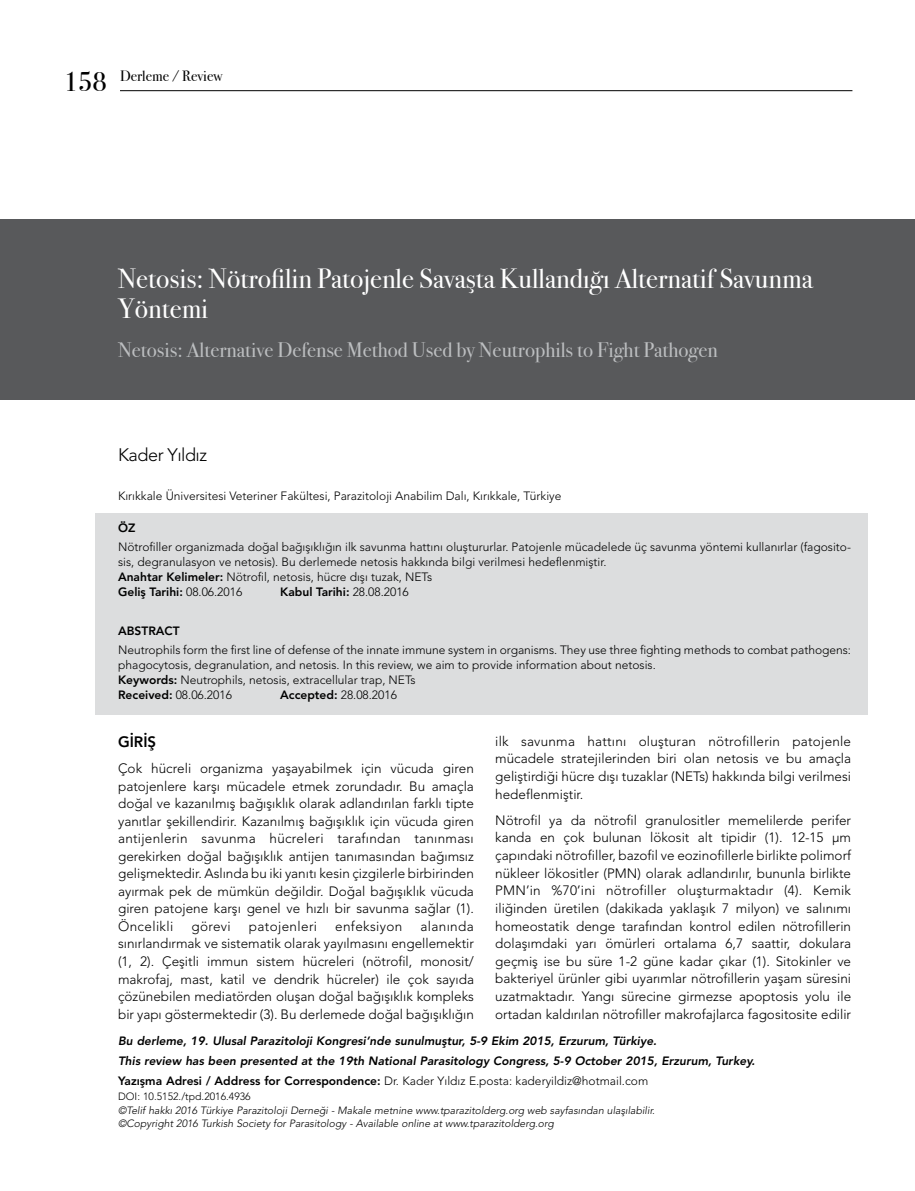
<style>
.page{position:relative;width:915px;height:1191px;background:#fff}
.page>*{position:absolute;margin:0;border:0;box-sizing:border-box;transform-origin:0 0}
.t1{font:27.75px/30px "Bodoni Svty Two ITCTT Book";color:#fff}
.t2{font:21px "Bodoni Svty Two ITCTT Book";color:#bcbec0}
.t3{font:300 18px "Avenir LT Std";letter-spacing:-.025em;color:#000}
.t4{font:15px "Bodoni Svty Two ITCTT Book";color:#000}
.t5{font:800 15px "Avenir LT Std";color:#000}
.t6{font:300 13.5px/17.5px "Avenir LT Std";color:#000;text-align:justify}
.t7{font:300 13.5px "Avenir LT Std";letter-spacing:.03em;color:#000}
.t8{font:300 12px/15px "Avenir LT Std";color:#000}
.t9{font:italic 800 12px/20px "Avenir LT Std";color:#000}
.t10{font:800 12px "Avenir LT Std";color:#000}
.t11{font:italic 300 10.5px/13.5px "Avenir LT Std";color:#000}
.t12{font:300 10.5px "Avenir LT Std";color:#000}
.s1{font-size:27px}
.s2{font-weight:800}
.s3{font-weight:300}
.s4{font-style:normal}
.s5{font-weight:300;font-style:normal}
</style>
<div class="page">
<div style="left:0;top:219px;width:914px;height:181px;background:#58595b"></div>
<div style="left:96px;top:513px;width:771px;height:202px;background:#dcddde"></div>
<hr style="left:120px;top:90px;width:732px;height:1px;background:#000">
<p class="t4" style="left:64px;top:64px;width:160px"><span class="s1">158</span> Derleme / Review</p>
<h1 class="t1" style="left:118px;top:261px;width:695px">Netosis: Nötrofilin Patojenle Savaşta Kullandığı Alternatif Savunma<br>Yöntemi</h1>
<h2 class="t2" style="left:118px;top:332px;width:601px">Netosis: Alternative Defense Method Used by Neutrophils to Fight Pathogen</h2>
<h3 class="t3" style="left:118px;top:444px;width:91px">Kader Yıldız</h3>
<p class="t8" style="left:118px;top:488px;width:444px">Kırıkkale Üniversitesi Veteriner Fakültesi, Parazitoloji Anabilim Dalı, Kırıkkale, Türkiye</p>
<p class="t10" style="left:118px;top:520px;width:19px">ÖZ</p>
<p class="t8" style="left:118px;top:539px;width:734px">Nötrofiller organizmada doğal bağışıklığın ilk savunma hattını oluştururlar. Patojenle mücadelede üç savunma yöntemi kullanırlar (fagosito&shy;sis, degranulasyon ve netosis). Bu derlemede netosis hakkında bilgi verilmesi hedeflenmiştir.<br><span class="s2">Anahtar Kelimeler:</span> Nötrofil, netosis, hücre dışı tuzak, NETs<br><span class="s2">Geliş Tarihi:</span> 08.06.2016</p>
<p class="t10" style="left:280px;top:584px;width:130px">Kabul Tarihi: <span class="s3">28.08.2016</span></p>
<p class="t10" style="left:118px;top:623px;width:63px">ABSTRACT</p>
<p class="t8" style="left:118px;top:642px;width:734px">Neutrophils form the first line of defense of the innate immune system in organisms. They use three fighting methods to combat pathogens: phagocytosis, degranulation, and netosis. In this review, we aim to provide information about netosis.<br><span class="s2">Keywords:</span> Neutrophils, netosis, extracellular trap, NETs<br><span class="s2">Received:</span> 08.06.2016</p>
<p class="t8" style="left:280px;top:687px;width:118px"><span class="s2">Accepted:</span> 28.08.2016</p>
<p class="t5" style="left:118px;top:733px;width:40px">GİRİŞ</p>
<p class="t6" style="left:118px;top:759px;width:357px">Çok hücreli organizma yaşayabilmek için vücuda giren patojenlere karşı mücadele etmek zorundadır. Bu amaçla doğal ve kazanılmış bağışıklık olarak adlandırılan farklı tipte yanıtlar şekillendirir. Kazanılmış bağışıklık için vücuda giren antijenlerin savunma hücreleri tarafından tanınması gerekirken doğal bağışıklık antijen tanımasından bağımsız gelişmektedir. Aslında bu iki yanıtı kesin çizgilerle birbirinden ayırmak pek de mümkün değildir. Doğal bağışıklık vücuda giren patojene karşı genel ve hızlı bir savunma sağlar (1).<br>Öncelikli</p>
<p class="t6" style="left:191px;top:917px;width:41px">görevi</p>
<p class="t7" style="left:249px;top:918px;width:70px">patojenleri</p>
<p class="t7" style="left:335px;top:918px;width:69px">enfeksiyon</p>
<p class="t6" style="left:118px;top:917px;width:357px;text-indent:302px">alanında sınırlandırmak ve sistematik olarak yayılmasını engellemektir (1, 2). Çeşitli immun sistem hücreleri (nötrofil, monosit/ makrofaj, mast, katil ve dendrik hücreler) ile çok sayıda çözünebilen mediatörden oluşan doğal bağışıklık kompleks bir yapı göstermektedir (3). Bu derlemede doğal bağışıklığın</p>
<p class="t6" style="left:495px;top:732px;width:357px">ilk savunma hattını oluşturan nötrofillerin patojenle mücadele stratejilerinden biri olan netosis ve bu amaçla geliştirdiği hücre dışı tuzaklar (NETs) hakkında bilgi verilmesi hedeflenmiştir.</p>
<p class="t6" style="left:495px;top:811px;width:357px">Nötrofil ya da nötrofil granulositler memelilerde perifer kanda en çok bulunan lökosit alt tipidir (1). 12-15 µm çapındaki nötrofiller, bazofil ve eozinofillerle birlikte polimorf nükleer lökositler (PMN) olarak adlandırılır, bununla birlikte PMN’in %70’ini nötrofiller oluşturmaktadır (4). Kemik iliğinden üretilen (dakikada yaklaşık 7 milyon) ve salınımı homeostatik denge tarafından kontrol edilen nötrofillerin dolaşımdaki yarı ömürleri ortalama 6,7 saattir, dokulara geçmiş ise bu süre 1-2 güne kadar çıkar (1). Sitokinler ve bakteriyel ürünler gibi uyarımlar nötrofillerin yaşam süresini uzatmaktadır. Yangı sürecine girmezse apoptosis yolu ile ortadan kaldırılan nötrofiller makrofajlarca fagositosite edilir</p>
<p class="t9" style="left:118px;top:1030px;width:638px">Bu derleme, 19. Ulusal Parazitoloji Kongresi’nde sunulmuştur, 5-9 Ekim 2015, Erzurum, Türkiye.<br>This review has been presented at the 19th National Parasitology Congress, 5-9 October 2015, Erzurum, Turkey.<br><span class="s4">Yazışma Adresi / Address for Correspondence:</span> <span class="s5">Dr. Kader Yıldız E.posta: kaderyildiz@hotmail.com</span></p>
<p class="t12" style="left:118px;top:1090px;width:134px">DOI: 10.5152./tpd.2016.4936</p>
<p class="t11" style="left:118px;top:1103px;width:538px">©Telif hakkı 2016 Türkiye Parazitoloji Derneği - Makale metnine www.tparazitolderg.org web sayfasından ulaşılabilir. ©Copyright 2016 Turkish Society for Parasitology - Available online at www.tparazitolderg.org</p>
</div>
